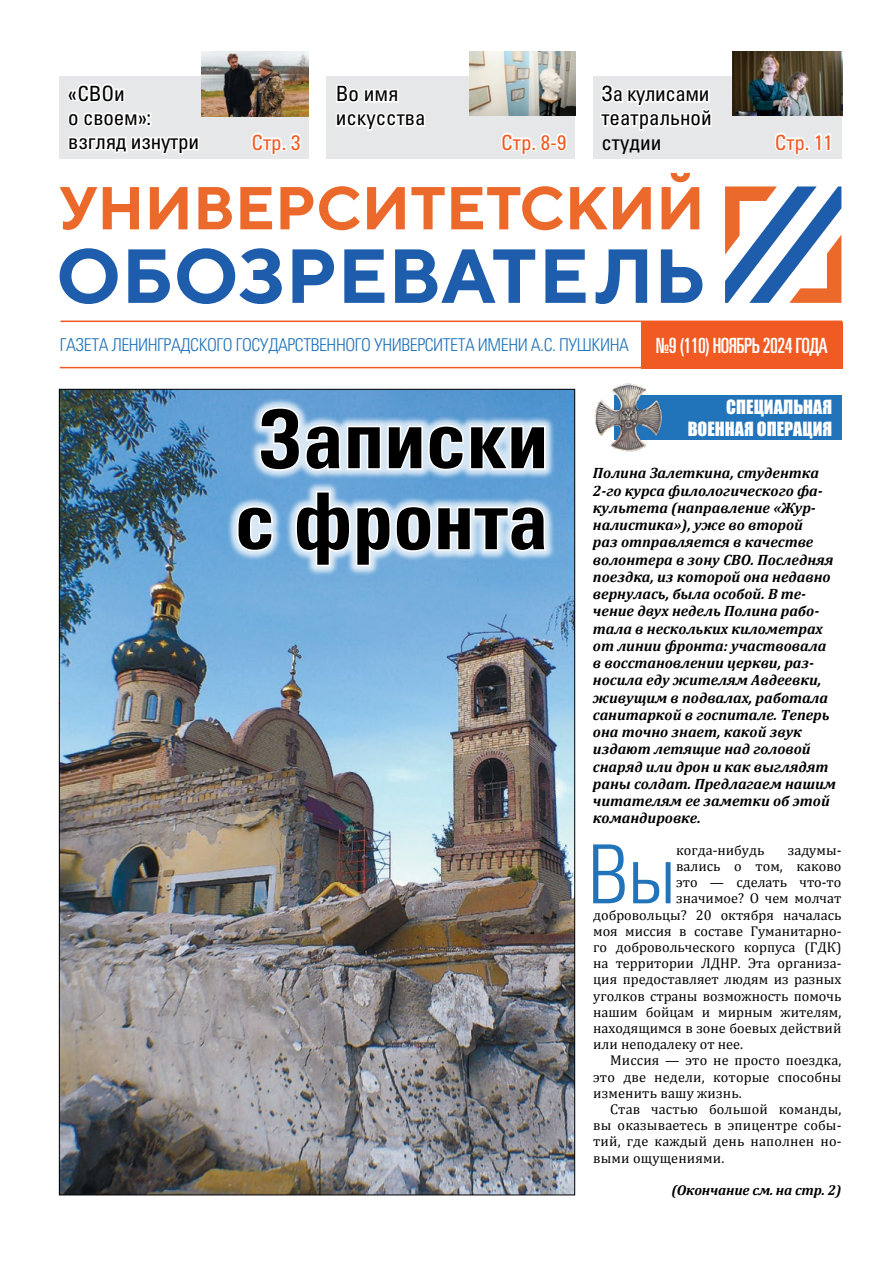
<style>
.page{position:relative;width:893px;height:1263px;background:#fff}
.page>*{position:absolute;margin:0;border:0;box-sizing:border-box;transform-origin:0 0}
.t1{font:81.6px "Univers LTCYR 47 Light Cond";color:#2173ba}
.t2{font:81px/81px "Univers LTCYR 67 Bold Cond";color:#000}
.t3{font:condensed 21px/24.2px "Univers LTCYR 57";letter-spacing:-.01em;color:#000}
.t4{font:21px "Univers LTCYR 59 Ult Cond";letter-spacing:-.025em;color:#fff}
.t5{font:condensed 21px "Univers LTCYR 57";color:#f15a22}
.t6{font:18px/21.6px "Impact";color:#fff;text-align:right}
.t7{font:17.7px "Univers LTCYR 47 Light Cond";letter-spacing:-.025em;color:#2173ba}
.t8{font:italic 700 15px/17.2px "Cambria";color:#000}
.t9{font:14.25px "Cambria";color:#000}
.t10{font:italic 700 14.25px "Cambria";letter-spacing:-.01em;color:#000}
</style>
<div class="page">
<img style="left:61px;top:472px;width:512px;height:721px">
<svg style="left:725px;top:186px;width:116px;height:117px"></svg>
<svg style="left:60px;top:248px;width:58px;height:56px"></svg>
<svg style="left:128px;top:249px;width:42px;height:54px"></svg>
<svg style="left:177px;top:248px;width:105px;height:56px"></svg>
<svg style="left:292px;top:249px;width:42px;height:54px"></svg>
<svg style="left:344px;top:249px;width:40px;height:54px"></svg>
<svg style="left:395px;top:249px;width:140px;height:54px"></svg>
<svg style="left:545px;top:249px;width:41px;height:54px"></svg>
<svg style="left:596px;top:249px;width:51px;height:55px"></svg>
<svg style="left:661px;top:249px;width:41px;height:54px"></svg>
<svg style="left:60px;top:187px;width:37px;height:43px"></svg>
<svg style="left:103px;top:187px;width:36px;height:42px"></svg>
<svg style="left:150px;top:187px;width:38px;height:42px"></svg>
<svg style="left:198px;top:187px;width:34px;height:42px"></svg>
<svg style="left:240px;top:187px;width:32px;height:42px"></svg>
<svg style="left:280px;top:187px;width:33px;height:42px"></svg>
<svg style="left:319px;top:186px;width:41px;height:44px"></svg>
<svg style="left:367px;top:187px;width:38px;height:42px"></svg>
<svg style="left:411px;top:187px;width:34px;height:42px"></svg>
<svg style="left:451px;top:186px;width:112px;height:44px"></svg>
<svg style="left:570px;top:187px;width:81px;height:42px"></svg>
<svg style="left:662px;top:173px;width:37px;height:56px"></svg>
<hr style="left:60px;top:321px;width:782px;height:1px;background:#f15a22">
<hr style="left:60px;top:367px;width:782px;height:1px;background:#f15a22">
<div style="left:641px;top:322px;width:201px;height:46px;background:#f15a22"></div>
<div style="left:326px;top:76px;width:249px;height:82px;background:#e6e7e8"></div>
<svg style="left:501px;top:133px;width:66px;height:22px"></svg>
<div style="left:60px;top:76px;width:249px;height:82px;background:#e6e7e8"></div>
<svg style="left:251px;top:133px;width:50px;height:22px"></svg>
<div style="left:593px;top:76px;width:248px;height:82px;background:#e6e7e8"></div>
<svg style="left:600px;top:84px;width:112px;height:47px"></svg>
<svg style="left:775px;top:133px;width:56px;height:22px"></svg>
<svg style="left:66px;top:84px;width:135px;height:75px"></svg>
<svg style="left:336px;top:84px;width:90px;height:47px"></svg>
<div style="left:227px;top:397px;width:329px;height:179px;background:#fff;opacity:.75"></div>
<svg style="left:58px;top:321px;width:575px;height:151px"></svg>
<svg style="left:236px;top:505px;width:38px;height:48px"></svg>
<svg style="left:294px;top:490px;width:254px;height:78px"></svg>
<div style="left:614px;top:395px;width:227px;height:45px;background:#2173ba"></div>
<img style="left:593px;top:381px;width:69px;height:73px">
<img style="left:202px;top:51px;width:106px;height:65px">
<img style="left:732px;top:51px;width:110px;height:65px">
<img style="left:470px;top:51px;width:105px;height:65px">
<h3 class="t3" style="left:68px;top:81px;width:132px">«СВОи<br>о своем»: взгляд изнутри</h3>
<h3 class="t3" style="left:336px;top:81px;width:91px">Во имя искусства</h3>
<h3 class="t5" style="left:251px;top:129px;width:50px">Стр. 3</h3>
<h3 class="t5" style="left:501px;top:129px;width:67px">Стр. 8-9</h3>
<h3 class="t3" style="left:601px;top:81px;width:112px;text-align:justify">За кулисами театральной студии</h3>
<h3 class="t5" style="left:775px;top:129px;width:60px">Стр. 11</h3>
<p class="t7" style="left:60px;top:333px;width:571px">Газета Ленинградского государственного университета имени А.С. Пушкина</p>
<h3 class="t4" style="left:656px;top:331px;width:174px">№9 (110) ноябрь 2024 года</h3>
<h2 class="t2" style="left:235px;top:398px;width:315px">Записки с фронта</h2>
<p class="t6" style="left:688px;top:396px;width:146px">СПЕЦИАЛЬНАЯ<br>ВОЕННАЯ ОПЕРАЦИЯ</p>
<p class="t8" style="left:593px;top:464px;width:245px">Полина Залеткина, студентка<br>2-го курса филологического фа&shy;культета (направление «Жур&shy;налистика»), уже во второй<br>раз отправляется в качестве волонтера в зону СВО. Последняя поездка, из которой она недавно вернулась, была особой. В те&shy;чение двух недель Полина рабо&shy;тала в нескольких километрах от линии фронта: участвовала в восстановлении церкви, раз&shy;носила еду жителям Авдеевки, живущим в подвалах, работала санитаркой в госпитале. Теперь она точно знает, какой звук издают летящие над головой снаряд или дрон и как выглядят раны солдат. Предлагаем нашим читателям ее заметки об этой командировке.</p>
<h1 class="t1" style="left:588px;top:819px;width:88px">Вы</h1>
<p class="t9" style="left:676px;top:841px;width:90px">когда-нибудь</p>
<p class="t9" style="left:788px;top:841px;width:55px">задумы-</p>
<p class="t9" style="left:676px;top:858px;width:167px">вались о том, каково</p>
<p class="t9" style="left:676px;top:874px;width:167px">это — сделать что-то</p>
<p class="t9" style="left:676px;top:890px;width:167px">значимое? О чем молчат</p>
<p class="t9" style="left:593px;top:906px;width:250px">добровольцы? 20 октября началась</p>
<p class="t9" style="left:593px;top:922px;width:250px">моя миссия в составе Гуманитарно-</p>
<p class="t9" style="left:593px;top:939px;width:250px">го добровольческого корпуса (ГДК)</p>
<p class="t9" style="left:593px;top:955px;width:250px">на территории ЛДНР. Эта организа-</p>
<p class="t9" style="left:593px;top:971px;width:250px">ция предоставляет людям из разных</p>
<p class="t9" style="left:593px;top:987px;width:250px">уголков страны возможность помочь</p>
<p class="t9" style="left:593px;top:1003px;width:250px">нашим бойцам и мирным жителям,</p>
<p class="t9" style="left:593px;top:1020px;width:250px">находящимся в зоне боевых действий</p>
<p class="t9" style="left:593px;top:1036px;width:151px">или неподалеку от нее.</p>
<p class="t9" style="left:610px;top:1052px;width:233px">Миссия — это не просто поездка,</p>
<p class="t9" style="left:593px;top:1068px;width:250px">это две недели, которые способны</p>
<p class="t9" style="left:593px;top:1084px;width:150px">изменить вашу жизнь.</p>
<p class="t9" style="left:610px;top:1101px;width:233px">Став частью большой команды,</p>
<p class="t9" style="left:593px;top:1117px;width:250px">вы оказываетесь в эпицентре собы-</p>
<p class="t9" style="left:593px;top:1133px;width:250px">тий, где каждый день наполнен но-</p>
<p class="t9" style="left:593px;top:1149px;width:133px">выми ощущениями.</p>
<p class="t10" style="left:671px;top:1180px;width:172px">(Окончание см. на стр. 2)</p>
</div>
